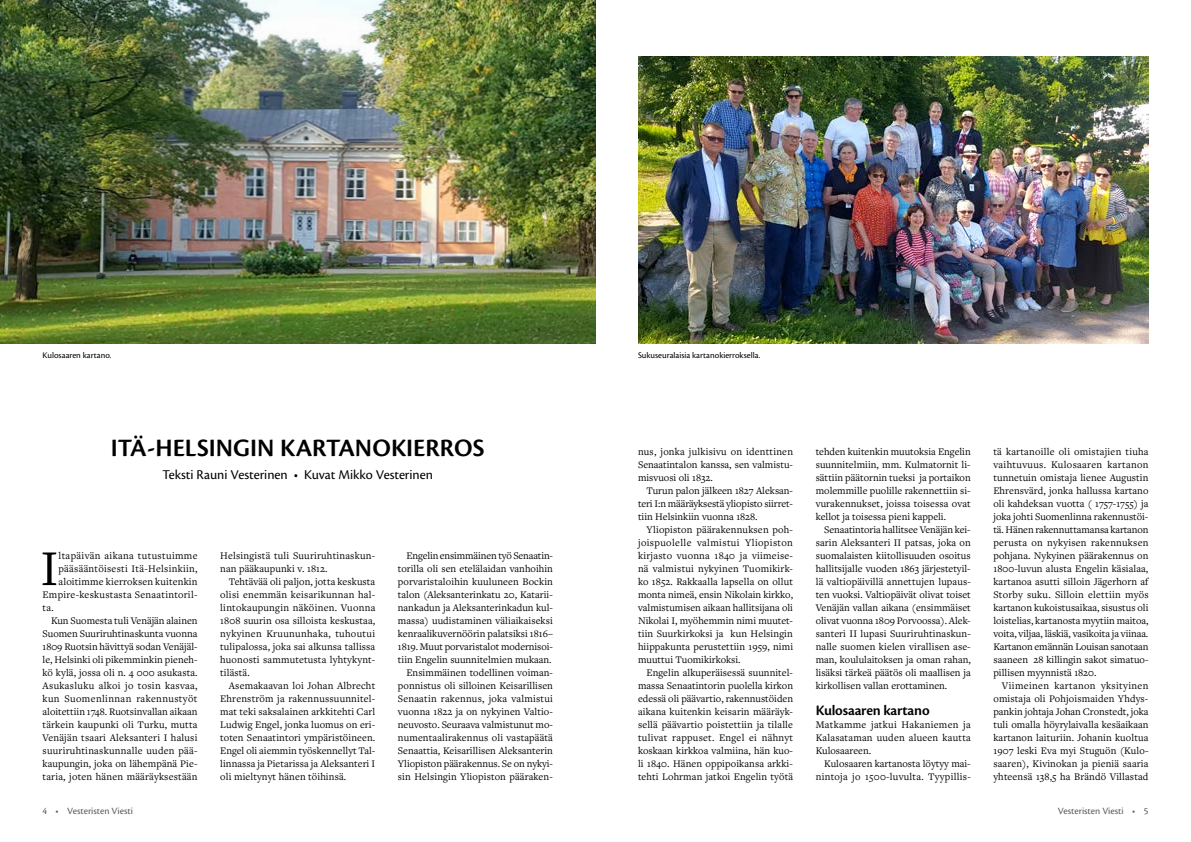
<style>
.page{position:relative;width:1191px;height:842px;background:#fff}
.page>*{position:absolute;margin:0;border:0;box-sizing:border-box;transform-origin:0 0}
.t1{font:52.1px "Freight Text Pro";color:#000}
.t2{font:600 26px "Cronos Pro";color:#000}
.t3{font:600 15px "Cronos Pro";color:#000}
.t4{font:14px "Cronos Pro";letter-spacing:-.005em;color:#000}
.t5{font:10.5px/13px "Freight Text Pro";letter-spacing:.005em;color:#000;text-align:justify}
.t6{font:10.5px "Freight Text Pro";letter-spacing:.025em;color:#000}
.t7{font:10.5px "Freight Text Pro";letter-spacing:.035em;color:#000}
.t8{font:10.5px "Freight Text Pro";letter-spacing:.03em;color:#000}
.t9{font:10px "Cronos Pro";letter-spacing:-.005em;color:#58595b}
.t10{font:9px "Cronos Pro";color:#000}
</style>
<div class="page">
<img style="left:638px;top:57px;width:510px;height:287px">
<img style="left:0;top:0;width:595px;height:344px">
<p class="t10" style="left:43px;top:349px;width:70px">Kulosaaren kartano.</p>
<p class="t10" style="left:638px;top:349px;width:124px">Sukuseuralaisia kartanokierroksella.</p>
<h2 class="t2" style="left:111px;top:433px;width:57px">ITÄ-HELSI</h2>
<h2 class="t2" style="left:216px;top:433px;width:80px">NGIN KARTA</h2>
<h2 class="t2" style="left:355px;top:433px;width:33px">NOKIERROS</h2>
<h3 class="t4" style="left:162px;top:466px;width:272px">Teksti Rauni Vesterinen • Kuvat Mikko Vesterinen</h3>
<h1 class="t1" style="left:40px;top:534px;width:20px">I</h1>
<p class="t7" style="left:59px;top:549px;width:141px">ltapäivän aikana tutustuimme</p>
<p class="t6" style="left:59px;top:562px;width:140px">pääsääntöisesti Itä-Helsinkiin,</p>
<p class="t5" style="left:59px;top:575px;width:141px">aloitimme kierroksen kuitenkin</p>
<p class="t6" style="left:43px;top:588px;width:156px">Empire-keskustasta Senaatintoril-</p>
<p class="t5" style="left:43px;top:601px;width:13px">ta.</p>
<p class="t5" style="left:51px;top:614px;width:148px">Kun Suomesta tuli Venäjän alainen</p>
<p class="t5" style="left:43px;top:627px;width:156px">Suomen Suuriruhtinaskunta vuonna</p>
<p class="t5" style="left:43px;top:640px;width:156px">1809 Ruotsin hävittyä sodan Venäjäl-</p>
<p class="t5" style="left:43px;top:653px;width:156px">le, Helsinki oli pikemminkin pieneh-</p>
<p class="t5" style="left:43px;top:666px;width:156px">kö kylä, jossa oli n. 4 000 asukasta.</p>
<p class="t8" style="left:43px;top:679px;width:157px">Asukasluku alkoi jo tosin kasvaa,</p>
<p class="t7" style="left:43px;top:692px;width:156px">kun Suomenlinnan rakennustyöt</p>
<p class="t5" style="left:43px;top:705px;width:156px">aloitettiin 1748. Ruotsinvallan aikaan</p>
<p class="t5" style="left:43px;top:718px;width:157px">tärkein kaupunki oli Turku, mutta</p>
<p class="t5" style="left:43px;top:731px;width:156px">Venäjän tsaari Aleksanteri I halusi</p>
<p class="t6" style="left:43px;top:744px;width:156px">suuriruhtinaskunnalle uuden pää-</p>
<p class="t5" style="left:43px;top:757px;width:156px">kaupungin, joka on lähempänä Pie-</p>
<p class="t5" style="left:43px;top:770px;width:156px">taria, joten hänen määräyksestään</p>
<p class="t5" style="left:220px;top:549px;width:156px">Helsingistä tuli Suuriruhtinaskun&shy;nan pääkaupunki v. 1812.</p>
<p class="t5" style="left:220px;top:575px;width:157px;text-indent:9px">Tehtävää oli paljon, jotta keskusta olisi enemmän keisarikunnan hal&shy;lintokaupungin näköinen. Vuonna 1808 suurin osa silloista keskustaa, nykyinen Kruununhaka, tuhoutui tulipalossa, joka sai alkunsa tallissa huonosti sammutetusta lyhtykynt&shy;tilästä.</p>
<p class="t5" style="left:220px;top:679px;width:157px;text-indent:9px">Asemakaavan loi Johan Albrecht Ehrenström ja rakennussuunnitel&shy;mat teki saksalainen arkkitehti Carl Ludwig Engel, jonka luomus on eri&shy;toten Senaatintori ympäristöineen.<br>Engel oli aiemmin työskennellyt Tal&shy;linnassa ja Pietarissa ja Aleksanteri I oli mieltynyt hänen töihinsä.</p>
<p class="t5" style="left:398px;top:549px;width:157px;text-align:right">Engelin ensimmäinen työ Senaatin&shy;torilla oli sen etelälaidan vanhoihin porvaristaloihin kuuluneen Bockin talon (Aleksanterinkatu 20, Katarii&shy;nankadun ja Aleksanterinkadun kul&shy;massa) uudistaminen väliaikaiseksi kenraalikuvernöörin palatsiksi 1816– 1819. Muut porvaristalot modernisoi&shy;tiin Engelin suunnitelmien mukaan.<br>Ensimmäinen todellinen voiman&shy;ponnistus oli silloinen Keisarillisen Senaatin rakennus, joka valmistui vuonna 1822 ja on nykyinen Valtio&shy;neuvosto. Seuraava valmistunut mo&shy;numentaalirakennus oli vastapäätä Senaattia, Keisarillisen Aleksanterin Yliopiston päärakennus. Se on nykyi&shy;sin Helsingin Yliopiston pääraken-</p>
<p class="t5" style="left:638px;top:445px;width:156px">nus, jonka julkisivu on identtinen Senaatintalon kanssa, sen valmistu&shy;misvuosi oli 1832.</p>
<p class="t5" style="left:638px;top:484px;width:156px;text-indent:9px">Turun palon jälkeen 1827 Aleksan&shy;teri I:n määräyksestä yliopisto siirret&shy;tiin Helsinkiin vuonna 1828.</p>
<p class="t5" style="left:638px;top:523px;width:157px;text-indent:9px">Yliopiston päärakennuksen poh&shy;joispuolelle valmistui Yliopiston kirjasto vuonna 1840 ja viimeise&shy;nä valmistui nykyinen Tuomikirk&shy;ko 1852. Rakkaalla lapsella on ollut monta nimeä, ensin Nikolain kirkko, valmistumisen aikaan hallitsijana oli Nikolai I, myöhemmin nimi muutet&shy;tiin Suurkirkoksi ja kun Helsingin hiippakunta perustettiin 1959, nimi muuttui Tuomikirkoksi.</p>
<p class="t5" style="left:638px;top:666px;width:157px;text-indent:9px">Engelin alkuperäisessä suunnitel&shy;massa Senaatintorin puolella kirkon edessä oli päävartio, rakennustöiden aikana kuitenkin keisarin määräyk&shy;sellä päävartio poistettiin ja tilalle tulivat rappuset. Engel ei nähnyt koskaan kirkkoa valmiina, hän kuo&shy;li 1840. Hänen oppipoikansa arkki&shy;tehti Lohrman jatkoi Engelin työtä</p>
<p class="t5" style="left:815px;top:445px;width:156px">tehden kuitenkin muutoksia Engelin suunnitelmiin, mm. Kulmatornit li&shy;sättiin päätornin tueksi ja portaikon molemmille puolille rakennettiin si&shy;vurakennukset, joissa toisessa ovat kellot ja toisessa pieni kappeli.</p>
<p class="t5" style="left:815px;top:523px;width:157px;text-indent:9px">Senaatintoria hallitsee Venäjän kei&shy;sarin Aleksanteri II patsas, joka on suomalaisten kiitollisuuden osoitus hallitsijalle vuoden 1863 järjestetyil&shy;lä valtiopäivillä annettujen lupaus&shy;ten vuoksi. Valtiopäivät olivat toiset Venäjän vallan aikana (ensimmäiset olivat vuonna 1809 Porvoossa). Alek&shy;santeri II lupasi Suuriruhtinaskun&shy;nalle suomen kielen virallisen ase&shy;man, koululaitoksen ja oman rahan, lisäksi tärkeä päätös oli maallisen ja kirkollisen vallan erottaminen.</p>
<h3 class="t3" style="left:815px;top:702px;width:115px">Kulosaaren kartano</h3>
<p class="t5" style="left:815px;top:718px;width:157px">Matkamme jatkui Hakaniemen ja Kalasataman uuden alueen kautta Kulosaareen.</p>
<p class="t5" style="left:815px;top:757px;width:157px;text-align:right">Kulosaaren kartanosta löytyy mai&shy;nintoja jo 1500-luvulta. Tyypillis-</p>
<p class="t5" style="left:993px;top:445px;width:157px">tä kartanoille oli omistajien tiuha vaihtuvuus. Kulosaaren kartanon tunnetuin omistaja lienee Augustin Ehrensvärd, jonka hallussa kartano oli kahdeksan vuotta ( 1757-1755) ja joka johti Suomenlinna rakennustöi&shy;tä. Hänen rakennuttamansa kartanon perusta on nykyisen rakennuksen pohjana. Nykyinen päärakennus on 1800-luvun alusta Engelin käsialaa, kartanoa asutti silloin Jägerhorn af Storby suku. Silloin elettiin myös kartanon kukoistusaikaa, sisustus oli loistelias, kartanosta myytiin maitoa, voita, viljaa, läskiä, vasikoita ja viinaa.<br>Kartanon emännän Louisan sanotaan saaneen 28 killingin sakot simatuo&shy;pillisen myynnistä 1820.</p>
<p class="t5" style="left:993px;top:679px;width:157px;text-indent:9px">Viimeinen kartanon yksityinen omistaja oli Pohjoismaiden Yhdys&shy;pankin johtaja Johan Cronstedt, joka tuli omalla höyrylaivalla kesäaikaan kartanon laituriin. Johanin kuoltua 1907 leski Eva myi Stuguön (Kulo&shy;saaren), Kivinokan ja pieniä saaria yhteensä 138,5 ha Brändö Villastad</p>
<p class="t9" style="left:43px;top:805px;width:92px">4 • Vesteristen Viesti</p>
<p class="t9" style="left:1058px;top:805px;width:92px">Vesteristen Viesti • 5</p>
</div>
